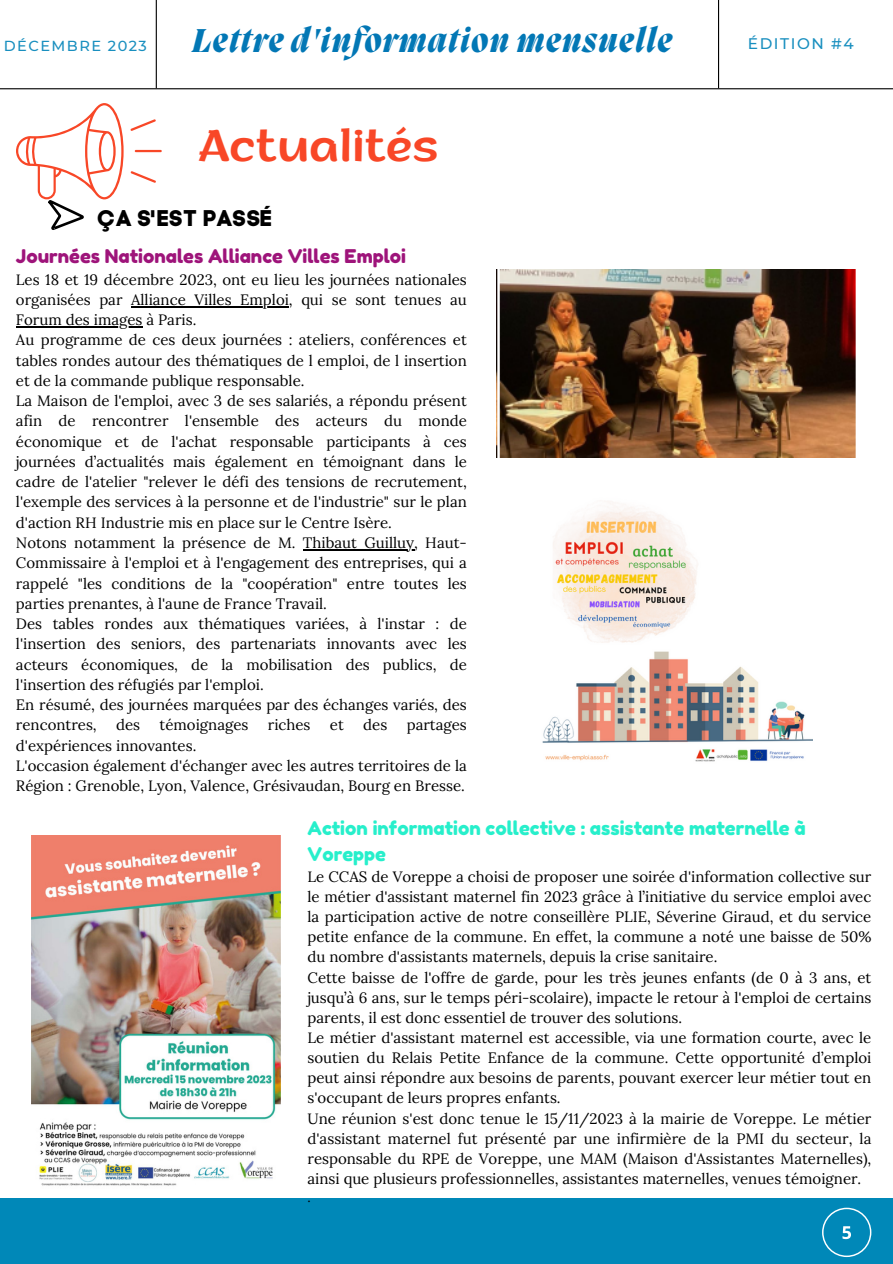
<style>
.page{position:relative;width:893px;height:1264px;background:#fff}
.page>*{position:absolute;margin:0;border:0;box-sizing:border-box;transform-origin:0 0}
.t1{font:44.55px "ZT Arturo";color:#f84727}
.t2{font:italic 800 33.9px "Migra";letter-spacing:.04em;color:#0277b5}
.t3{font:22.5px "Code Pro Bold LC";color:#000}
.t4{font:18.9px/25.8px "Fredoka One";color:#27efcb}
.t5{font:18.9px "Fredoka One";color:#9e147a}
.t6{font:500 15.3px "Montserrat";letter-spacing:.1em;color:#198fbf}
.t7{font:15px/20.2px "Lora";color:#000;text-align:justify}
.t8{font:500 14.55px "Montserrat";letter-spacing:.1em;color:#198fbf}
.t9{font:13.5px "Lora";color:#000}
</style>
<div class="page">
<div style="left:0;top:1198px;width:892px;height:65px;background:#0088b8"></div>
<hr style="left:135px;top:150px;width:27px;height:2px;background:#f84727">
<svg style="left:130px;top:119px;width:26px;height:12px"></svg>
<svg style="left:130px;top:171px;width:26px;height:12px"></svg>
<hr style="left:156px;top:0;width:1px;height:88px;background:#000">
<hr style="left:718px;top:0;width:1px;height:88px;background:#000">
<hr style="left:0;top:88px;width:892px;height:1px;background:#000">
<svg style="left:822px;top:1207px;width:49px;height:49px;background:#1c95bf"></svg>
<svg style="left:16px;top:103px;width:108px;height:127px"></svg>
<img style="left:32px;top:835px;width:248px;height:351px">
<img style="left:542px;top:501px;width:270px;height:261px">
<img style="left:496px;top:269px;width:360px;height:188px">
<hr style="left:131px;top:306px;width:158px;height:1px;background:#000">
<hr style="left:16px;top:326px;width:126px;height:1px;background:#000">
<hr style="left:303px;top:549px;width:111px;height:1px;background:#000">
<p class="t8" style="left:4px;top:37px;width:145px">DÉCEMBRE 2023</p>
<p class="t2" style="left:192px;top:24px;width:481px">Lettre d'information mensuelle</p>
<p class="t6" style="left:747px;top:34px;width:107px">ÉDITION #4</p>
<p class="t1" style="left:198px;top:129px;width:241px">Actualités</p>
<p class="t3" style="left:98px;top:204px;width:176px">ÇA S'EST PASSÉ</p>
<p class="t5" style="left:16px;top:245px;width:391px">Journées Nationales Alliance Villes Emploi</p>
<p class="t7" style="left:16px;top:269px;width:452px">Les 18 et 19 décembre 2023, ont eu lieu les journées nationales organisées par Alliance Villes Emploi, qui se sont tenues au Forum des images à Paris.</p>
<p class="t7" style="left:16px;top:330px;width:452px">Au programme de ces deux journées : ateliers, conférences et tables rondes autour des thématiques de l emploi, de l insertion et de la commande publique responsable.</p>
<p class="t7" style="left:16px;top:390px;width:452px">La Maison de l'emploi, avec 3 de ses salariés, a répondu présent afin de rencontrer l'ensemble des acteurs du monde économique et de l'achat responsable participants à ces journées d’actualités mais également en témoignant dans le cadre de l'atelier "relever le défi des tensions de recrutement, l'exemple des services à la personne et de l'industrie" sur le plan d'action RH Industrie mis en place sur le Centre Isère.</p>
<p class="t7" style="left:16px;top:532px;width:452px">Notons notamment la présence de M. Thibaut Guilluy, Haut-Commissaire à l'emploi et à l'engagement des entreprises, qui a rappelé "les conditions de la "coopération" entre toutes les parties prenantes, à l'aune de France Travail.</p>
<p class="t7" style="left:16px;top:613px;width:452px">Des tables rondes aux thématiques variées, à l'instar : de l'insertion des seniors, des partenariats innovants avec les acteurs économiques, de la mobilisation des publics, de l'insertion des réfugiés par l'emploi.</p>
<p class="t7" style="left:16px;top:694px;width:452px">En résumé, des journées marquées par des échanges variés, des rencontres,</p>
<p class="t7" style="left:116px;top:714px;width:26px">des</p>
<p class="t7" style="left:159px;top:714px;width:90px">témoignages</p>
<p class="t7" style="left:268px;top:714px;width:44px">riches</p>
<p class="t7" style="left:330px;top:714px;width:15px">et</p>
<p class="t7" style="left:363px;top:714px;width:26px">des</p>
<p class="t7" style="left:407px;top:714px;width:62px">partages</p>
<p class="t7" style="left:16px;top:735px;width:182px">d'expériences innovantes.</p>
<p class="t7" style="left:16px;top:755px;width:452px">L'occasion également d'échanger avec les autres territoires de la<br>Région : Grenoble, Lyon, Valence, Grésivaudan, Bourg en Bresse.</p>
<p class="t4" style="left:307px;top:814px;width:499px">Action information collective : assistante maternelle à<br>Voreppe</p>
<p class="t7" style="left:307px;top:866px;width:565px">Le CCAS de Voreppe a choisi de proposer une soirée d'information collective sur le métier d'assistant maternel fin 2023 grâce à l’initiative du service emploi avec la participation active de notre conseillère PLIE, Séverine Giraud, et du service petite enfance de la commune. En effet, la commune a noté une baisse de 50% du nombre d'assistants maternels, depuis la crise sanitaire.</p>
<p class="t7" style="left:307px;top:967px;width:565px">Cette baisse de l'offre de garde, pour les très jeunes enfants (de 0 à 3 ans, et jusqu’à 6 ans, sur le temps péri-scolaire), impacte le retour à l'emploi de certains parents, il est donc essentiel de trouver des solutions.</p>
<p class="t7" style="left:307px;top:1027px;width:565px">Le métier d'assistant maternel est accessible, via une formation courte, avec le soutien du Relais Petite Enfance de la commune. Cette opportunité d’emploi peut ainsi répondre aux besoins de parents, pouvant exercer leur métier tout en s'occupant de leurs propres enfants.</p>
<p class="t7" style="left:307px;top:1108px;width:565px">Une réunion s'est donc tenue le 15/11/2023 à la mairie de Voreppe. Le métier d'assistant maternel fut présenté par une infirmière de la PMI du secteur, la responsable du RPE de Voreppe, une MAM (Maison d'Assistantes Maternelles), ainsi que plusieurs professionnelles, assistantes maternelles, venues témoigner.</p>
<p class="t9" style="left:307px;top:1188px;width:5px">.</p>
</div>
